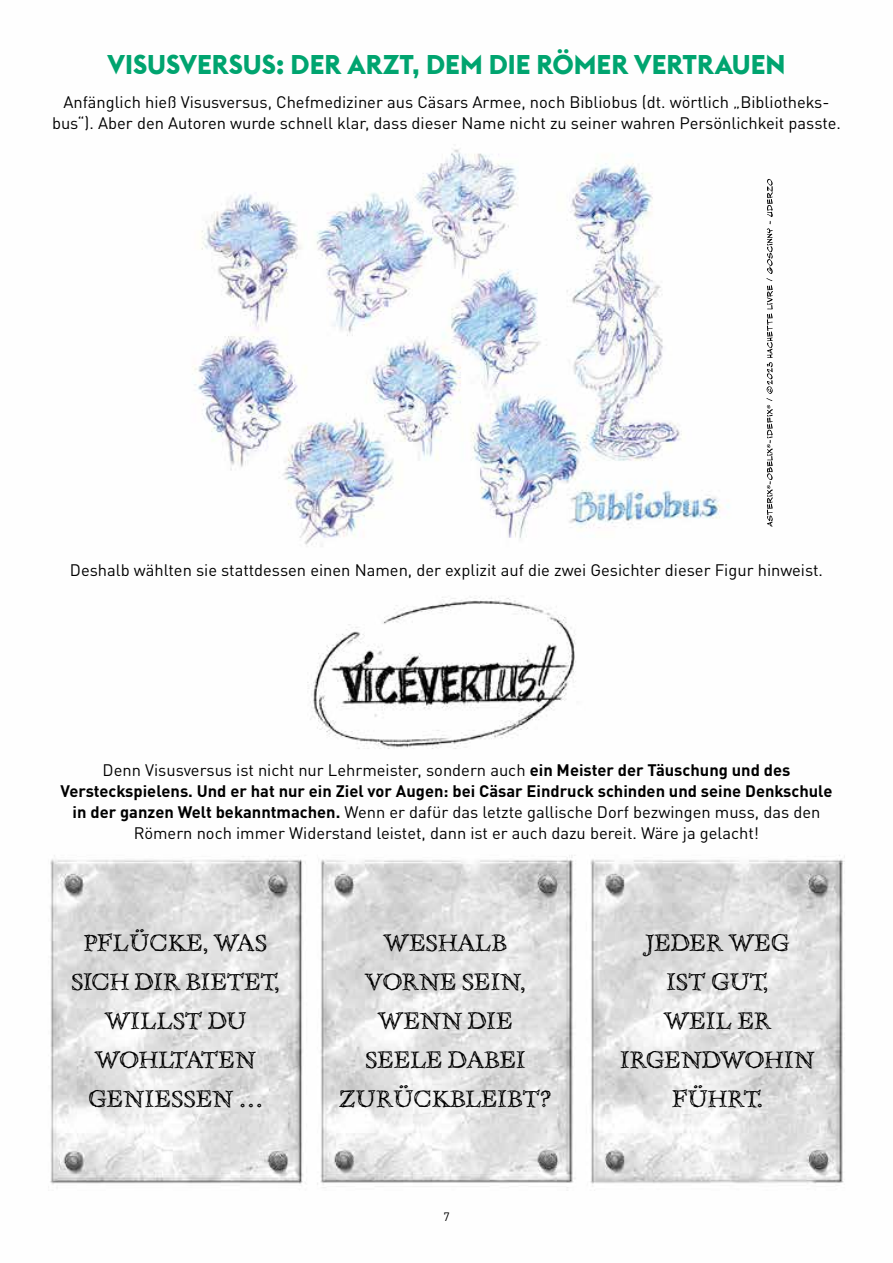
<style>
.page{position:relative;width:893px;height:1263px;background:#fff}
.page>*{position:absolute;margin:0;border:0;box-sizing:border-box;transform-origin:0 0}
.t1{font:700 27px "Euclid BP";color:#00a46f}
.t2{font:24px/39px "Eastwood ITC Std";color:#000;text-align:center}
.t3{font:16.5px/21px "DINOT";color:#000;text-align:center}
.t4{font:12px "DINOT";color:#000}
.s1{font-weight:700}
</style>
<div class="page">
<img style="left:50px;top:149px;width:795px;height:1042px">
<svg style="left:766px;top:179px;width:7px;height:348px"></svg>
<h1 class="t1" style="left:107px;top:47px;width:679px">VISUSVERSUS: DER ARZT, DEM DIE RÖMER VERTRAUEN</h1>
<p class="t3" style="left:52px;top:91px;width:790px">Anfänglich hieß Visusversus, Chefmediziner aus Cäsars Armee, noch Bibliobus (dt. wörtlich „Bibliotheks&shy;bus“). Aber den Autoren wurde schnell klar, dass dieser Name nicht zu seiner wahren Persönlichkeit passte.</p>
<p class="t3" style="left:70px;top:559px;width:755px">Deshalb wählten sie stattdessen einen Namen, der explizit auf die zwei Gesichter dieser Figur hinweist.</p>
<p class="t3" style="left:60px;top:759px;width:774px">Denn Visusversus ist nicht nur Lehrmeister, sondern auch <span class="s1">ein Meister der Täuschung und des Versteckspielens. Und er hat nur ein Ziel vor Augen: bei Cäsar Eindruck schinden und seine Denkschule in der ganzen Welt bekanntmachen.</span> Wenn er dafür das letzte gallische Dorf bezwingen muss, das den Römern noch immer Widerstand leistet, dann ist er auch dazu bereit. Wäre ja gelacht!</p>
<h2 class="t2" style="left:72px;top:923px;width:210px">PFLÜCKE, WAS<br>SICH DIR BIETET,<br>WILLST DU<br>WOHLTATEN<br>GENIESSEN …</h2>
<h2 class="t2" style="left:340px;top:923px;width:213px">WESHALB<br>VORNE SEIN,<br>WENN DIE<br>SEELE DABEI<br>ZURÜCKBLEIBT?</h2>
<h2 class="t2" style="left:620px;top:923px;width:196px">JEDER WEG<br>IST GUT,<br>WEIL ER<br>IRGENDWOHIN<br>FÜHRT.</h2>
<p class="t4" style="left:443px;top:1209px;width:8px">7</p>
</div>
